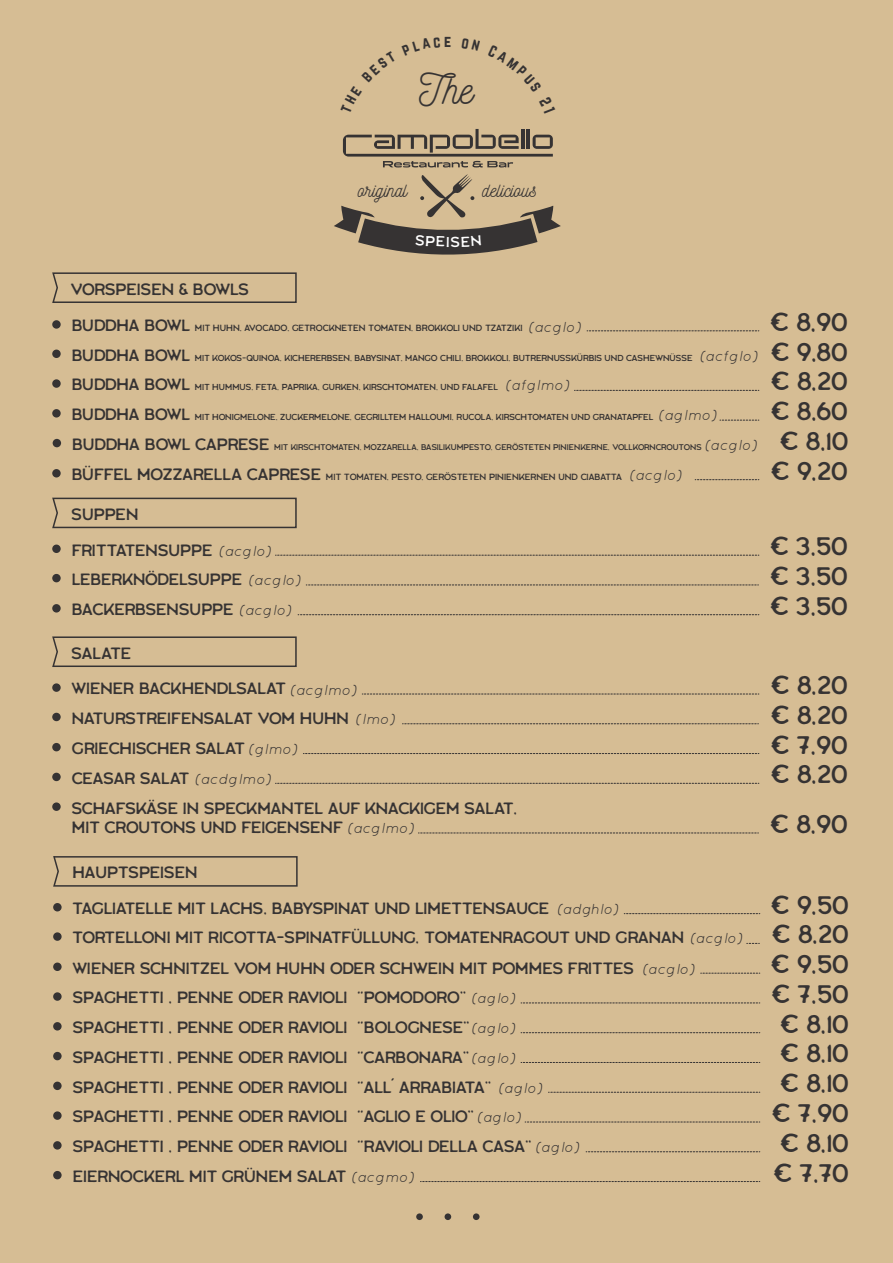
<style>
.page{position:relative;width:893px;height:1263px;background:#d6bd94}
.page>*{position:absolute;margin:0;border:0;box-sizing:border-box;transform-origin:0 0}
.t1{font:40.35px "Nickainley";color:#363333}
.t2{font:25.35px "Labor Union Small";letter-spacing:-.01em;color:#363333}
.t3{font:19.5px "Nickainley";color:#363333}
.t4{font:16.35px/35.8px "Labor Union Small";color:#363333}
.t5{font:14.55px "Norwester";color:#363333}
.t6{font:9px "Labor Union Small";letter-spacing:.01em;color:#363333}
.t7{font:8.7px "Labor Union Small";color:#363333}
.t8{font:8.25px "Labor Union Small";color:#363333}
.s1{font-size:16.35px}
.s2{font-family:"Quicksand";font-style:italic;font-size:14.55px}
.s3{font-size:25.35px}
</style>
<div class="page">
<div style="left:416px;top:1213px;width:7px;height:7px;background:#363333;border-radius:50%"></div>
<div style="left:445px;top:1213px;width:6px;height:7px;background:#363333;border-radius:50%"></div>
<div style="left:473px;top:1213px;width:7px;height:7px;background:#363333;border-radius:50%"></div>
<svg style="left:52px;top:272px;width:245px;height:31px"></svg>
<div style="left:52px;top:320px;width:9px;height:9px;background:#363333;border-radius:50%"></div>
<svg style="left:587px;top:331px;width:172px;height:1px"></svg>
<div style="left:52px;top:350px;width:9px;height:8px;background:#363333;border-radius:50%"></div>
<div style="left:52px;top:469px;width:9px;height:8px;background:#363333;border-radius:50%"></div>
<svg style="left:695px;top:479px;width:64px;height:1px"></svg>
<div style="left:52px;top:379px;width:9px;height:9px;background:#363333;border-radius:50%"></div>
<svg style="left:574px;top:390px;width:185px;height:1px"></svg>
<div style="left:52px;top:409px;width:9px;height:8px;background:#363333;border-radius:50%"></div>
<svg style="left:720px;top:420px;width:39px;height:1px"></svg>
<div style="left:53px;top:439px;width:8px;height:8px;background:#363333;border-radius:50%"></div>
<svg style="left:52px;top:497px;width:245px;height:32px"></svg>
<div style="left:52px;top:545px;width:9px;height:8px;background:#363333;border-radius:50%"></div>
<svg style="left:275px;top:555px;width:484px;height:1px"></svg>
<div style="left:52px;top:574px;width:9px;height:8px;background:#363333;border-radius:50%"></div>
<svg style="left:306px;top:585px;width:453px;height:1px"></svg>
<div style="left:52px;top:604px;width:9px;height:8px;background:#363333;border-radius:50%"></div>
<svg style="left:298px;top:614px;width:461px;height:1px"></svg>
<svg style="left:52px;top:636px;width:245px;height:31px"></svg>
<div style="left:52px;top:683px;width:9px;height:9px;background:#363333;border-radius:50%"></div>
<svg style="left:362px;top:694px;width:397px;height:1px"></svg>
<div style="left:52px;top:713px;width:9px;height:8px;background:#363333;border-radius:50%"></div>
<svg style="left:402px;top:723px;width:357px;height:1px"></svg>
<div style="left:52px;top:743px;width:9px;height:8px;background:#363333;border-radius:50%"></div>
<svg style="left:303px;top:753px;width:456px;height:1px"></svg>
<div style="left:52px;top:773px;width:9px;height:8px;background:#363333;border-radius:50%"></div>
<svg style="left:275px;top:783px;width:484px;height:1px"></svg>
<div style="left:52px;top:802px;width:9px;height:9px;background:#363333;border-radius:50%"></div>
<svg style="left:418px;top:833px;width:341px;height:1px"></svg>
<svg style="left:53px;top:856px;width:245px;height:31px"></svg>
<div style="left:53px;top:903px;width:9px;height:8px;background:#363333;border-radius:50%"></div>
<svg style="left:624px;top:913px;width:136px;height:1px"></svg>
<div style="left:53px;top:932px;width:9px;height:9px;background:#363333;border-radius:50%"></div>
<svg style="left:747px;top:943px;width:13px;height:1px"></svg>
<div style="left:53px;top:962px;width:9px;height:9px;background:#363333;border-radius:50%"></div>
<svg style="left:701px;top:973px;width:59px;height:1px"></svg>
<div style="left:53px;top:992px;width:9px;height:9px;background:#363333;border-radius:50%"></div>
<svg style="left:521px;top:1003px;width:239px;height:1px"></svg>
<div style="left:53px;top:1022px;width:9px;height:8px;background:#363333;border-radius:50%"></div>
<svg style="left:521px;top:1032px;width:239px;height:1px"></svg>
<div style="left:53px;top:1052px;width:9px;height:8px;background:#363333;border-radius:50%"></div>
<svg style="left:521px;top:1062px;width:239px;height:1px"></svg>
<div style="left:53px;top:1081px;width:9px;height:9px;background:#363333;border-radius:50%"></div>
<svg style="left:548px;top:1092px;width:212px;height:1px"></svg>
<div style="left:53px;top:1111px;width:9px;height:9px;background:#363333;border-radius:50%"></div>
<svg style="left:525px;top:1122px;width:235px;height:1px"></svg>
<div style="left:53px;top:1141px;width:9px;height:8px;background:#363333;border-radius:50%"></div>
<svg style="left:586px;top:1151px;width:174px;height:1px"></svg>
<div style="left:53px;top:1171px;width:9px;height:8px;background:#363333;border-radius:50%"></div>
<svg style="left:420px;top:1181px;width:340px;height:1px"></svg>
<svg style="left:343px;top:129px;width:210px;height:38px"></svg>
<svg style="left:334px;top:174px;width:227px;height:81px"></svg>
<p class="t5" style="left:444px;top:34px;width:9px">e</p>
<h1 class="t1" style="left:419px;top:63px;width:55px">The</h1>
<p class="t3" style="left:358px;top:178px;width:51px">original</p>
<p class="t3" style="left:482px;top:178px;width:56px">delicious</p>
<p class="t4" style="left:72px;top:271px;width:179px">VORSPEISEN &amp; BOWLS</p>
<p class="t6" style="left:72px;top:323px;width:511px"><span class="s1">BUDDHA BOWL</span> MIT HUHN, AVOCADO, GETROCKNETEN TOMATEN, BROKKOLI UND TZATZIKI <span class="s2">(acglo)</span></p>
<h2 class="t2" style="left:770px;top:307px;width:79px">€ 8,90</h2>
<p class="t7" style="left:72px;top:352px;width:778px"><span class="s1">BUDDHA BOWL</span> MIT KOKOS-QUINOA, KICHERERBSEN, BABYSINAT, MANGO CHILI, BROKKOLI, BUTRERNUSSKÜRBIS UND CASHEWNÜSSE <span class="s2">(acfglo)</span> <span class="s3">€ 9,80</span></p>
<p class="t7" style="left:72px;top:382px;width:499px"><span class="s1">BUDDHA BOWL</span> MIT HUMMUS, FETA, PAPRIKA, GURKEN, KIRSCHTOMATEN, UND FALAFEL <span class="s2">(afglmo)</span></p>
<h2 class="t2" style="left:771px;top:366px;width:78px">€ 8,20</h2>
<p class="t7" style="left:72px;top:412px;width:647px"><span class="s1">BUDDHA BOWL</span> MIT HONIGMELONE, ZUCKERMELONE, GEGRILLTEM HALLOUMI, RUCOLA, KIRSCHTOMATEN UND GRANATAPFEL <span class="s2">(aglmo)</span></p>
<h2 class="t2" style="left:771px;top:396px;width:79px">€ 8,60</h2>
<p class="t8" style="left:72px;top:442px;width:778px"><span class="s1">BUDDHA BOWL CAPRESE</span> MIT KIRSCHTOMATEN, MOZZARELLA, BASILIKUMPESTO, GERÖSTETEN PINIENKERNE, VOLLKORNCROUTONS <span class="s2">(acglo)</span> <span class="s3">€ 8,10</span></p>
<p class="t6" style="left:72px;top:471px;width:612px"><span class="s1">BÜFFEL MOZZARELLA CAPRESE</span> MIT TOMATEN, PESTO, GERÖSTETEN PINIENKERNEN UND CIABATTA <span class="s2">(acglo)</span></p>
<h2 class="t2" style="left:771px;top:455px;width:78px">€ 9,20</h2>
<p class="t4" style="left:72px;top:496px;width:201px">SUPPEN<br>FRITTATENSUPPE <span class="s2">(acglo)</span></p>
<h2 class="t2" style="left:770px;top:531px;width:79px">€ 3,50</h2>
<p class="t4" style="left:72px;top:561px;width:231px">LEBERKNÖDELSUPPE <span class="s2">(acglo)</span></p>
<h2 class="t2" style="left:770px;top:561px;width:79px">€ 3,50</h2>
<p class="t4" style="left:72px;top:591px;width:222px">BACKERBSENSUPPE <span class="s2">(acglo)</span></p>
<h2 class="t2" style="left:770px;top:590px;width:79px">€ 3,50</h2>
<p class="t4" style="left:72px;top:635px;width:287px">SALATE<br>WIENER BACKHENDLSALAT <span class="s2">(acglmo)</span></p>
<h2 class="t2" style="left:771px;top:670px;width:78px">€ 8,20</h2>
<p class="t4" style="left:72px;top:700px;width:325px">NATURSTREIFENSALAT VOM HUHN <span class="s2">(lmo)</span></p>
<h2 class="t2" style="left:771px;top:699px;width:78px">€ 8,20</h2>
<p class="t4" style="left:72px;top:730px;width:227px">GRIECHISCHER SALAT <span class="s2">(glmo)</span></p>
<h2 class="t2" style="left:771px;top:729px;width:78px">€ 7,90</h2>
<p class="t4" style="left:72px;top:760px;width:201px">CEASAR SALAT <span class="s2">(acdglmo)</span></p>
<h2 class="t2" style="left:771px;top:759px;width:78px">€ 8,20</h2>
<p class="t4" style="left:72px;top:798px;width:447px;line-height:19.6px">SCHAFSKÄSE IN SPECKMANTEL AUF KNACKIGEM SALAT,<br>MIT CROUTONS UND FEIGENSENF <span class="s2">(acglmo)</span></p>
<h2 class="t2" style="left:770px;top:809px;width:79px">€ 8,90</h2>
<p class="t4" style="left:73px;top:854px;width:548px">HAUPTSPEISEN<br>TAGLIATELLE MIT LACHS, BABYSPINAT UND LIMETTENSAUCE <span class="s2">(adghlo)</span></p>
<h2 class="t2" style="left:771px;top:889px;width:79px">€ 9,50</h2>
<p class="t4" style="left:73px;top:922px;width:778px;line-height:30.2px">TORTELLONI MIT RICOTTA-SPINATFÜLLUNG, TOMATENRAGOUT UND GRANAN <span class="s2">(acglo)</span> <span class="s3">€ 8,20<br></span>WIENER SCHNITZEL VOM HUHN ODER SCHWEIN MIT POMMES FRITTES <span class="s2">(acglo)</span></p>
<h2 class="t2" style="left:771px;top:949px;width:79px">€ 9,50</h2>
<p class="t4" style="left:73px;top:979px;width:445px">SPAGHETTI , PENNE ODER RAVIOLI “POMODORO” <span class="s2">(aglo)</span></p>
<h2 class="t2" style="left:772px;top:979px;width:79px">€ 7,50</h2>
<p class="t4" style="left:73px;top:1009px;width:445px">SPAGHETTI , PENNE ODER RAVIOLI “BOLOGNESE”<span class="s2">(aglo)</span></p>
<h2 class="t2" style="left:780px;top:1008px;width:70px">€ 8,10</h2>
<p class="t4" style="left:73px;top:1039px;width:445px">SPAGHETTI , PENNE ODER RAVIOLI “CARBONARA” <span class="s2">(aglo)</span></p>
<h2 class="t2" style="left:780px;top:1038px;width:70px">€ 8,10</h2>
<p class="t4" style="left:73px;top:1069px;width:471px">SPAGHETTI , PENNE ODER RAVIOLI “ALL´ ARRABIATA” <span class="s2">(aglo)</span></p>
<h2 class="t2" style="left:780px;top:1068px;width:70px">€ 8,10</h2>
<p class="t4" style="left:73px;top:1098px;width:450px">SPAGHETTI , PENNE ODER RAVIOLI “AGLIO E OLIO” <span class="s2">(aglo)</span></p>
<h2 class="t2" style="left:772px;top:1098px;width:78px">€ 7,90</h2>
<p class="t4" style="left:73px;top:1128px;width:509px">SPAGHETTI , PENNE ODER RAVIOLI “RAVIOLI DELLA CASA” <span class="s2">(aglo)</span></p>
<h2 class="t2" style="left:780px;top:1127px;width:70px">€ 8,10</h2>
<p class="t4" style="left:73px;top:1158px;width:343px">EIERNOCKERL MIT GRÜNEM SALAT <span class="s2">(acgmo)</span></p>
<h2 class="t2" style="left:774px;top:1157px;width:77px">€ 7,70</h2>
</div>
